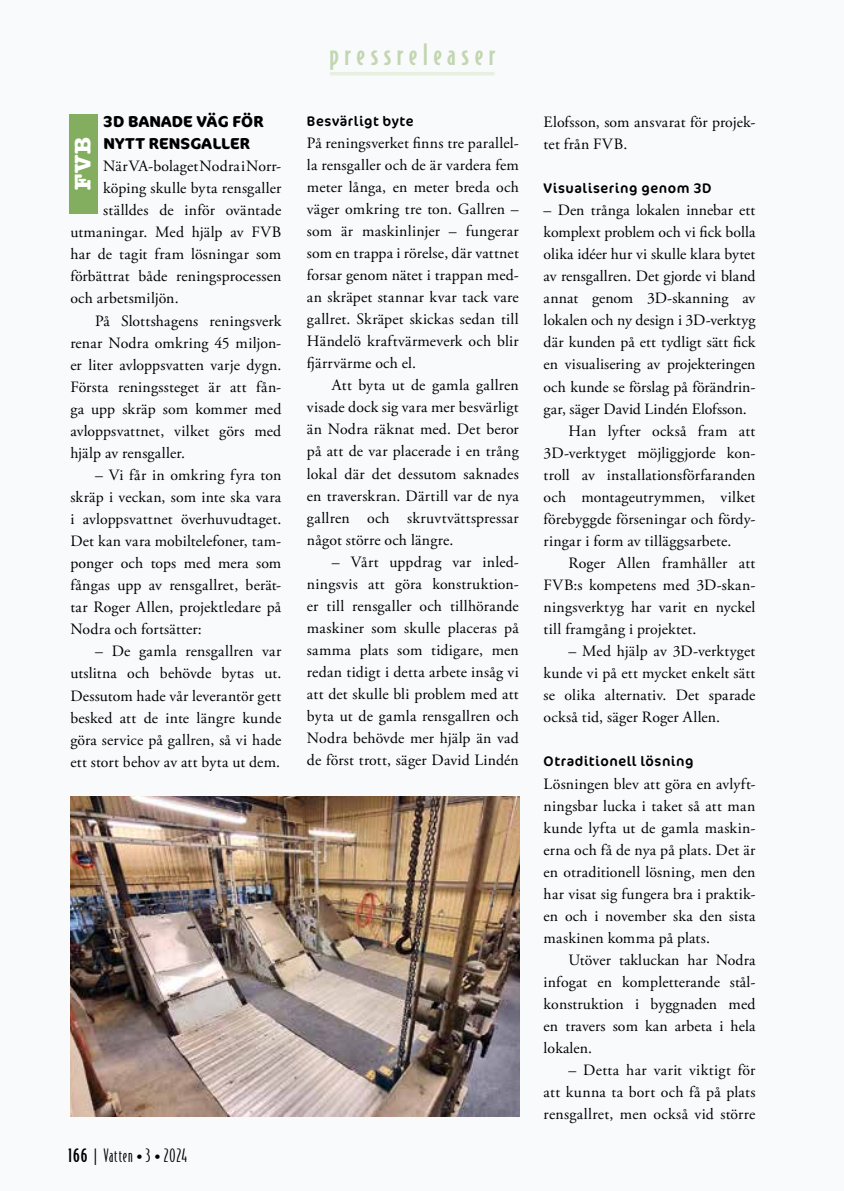
<style>
.page{position:relative;width:844px;height:1191px;background:#fff}
.page>*{position:absolute;margin:0;border:0;box-sizing:border-box;transform-origin:0 0}
.t1{font:500 28px "Bodega Sans";letter-spacing:.2em;color:#c2d6b0}
.t2{font:700 22.75px "American Typewriter ITC Pro";color:#fff}
.t3{font:300 17.5px "Bodega Sans";letter-spacing:.05em;color:#000}
.t4{font:15.75px/22.1px "Adobe Garamond Pro";letter-spacing:.01em;color:#000;text-align:justify}
.t5{font:700 15.75px/22.1px "Cocon Pro";letter-spacing:.01em;color:#000}
.t6{font:14px "Cocon Pro";letter-spacing:.04em;color:#000}
.s1{font-weight:500}
.s2{font-family:"Adobe Garamond Pro";font-weight:400;font-size:15.75px}
</style>
<div class="page">
<div style="left:0;top:0;width:843px;height:1191px;background:#f9fafc"></div>
<hr style="left:330px;top:72px;width:164px;height:3px;background:#e7efdf">
<div style="left:69px;top:114px;width:29px;height:99px;background:#83ae60"></div>
<img style="left:70px;top:796px;width:449px;height:320px">
<p class="t5" style="left:103px;top:110px;width:162px">3D BANADE VÄG FÖR<br>NYTT RENSGALLER</p>
<p class="t4" style="left:103px;top:156px;width:179px">När VA-bolaget Nodra i Norr-</p>
<p class="t4" style="left:103px;top:178px;width:179px">köping skulle byta rensgaller</p>
<p class="t4" style="left:103px;top:200px;width:179px">ställdes de inför oväntade</p>
<p class="t4" style="left:70px;top:222px;width:212px">utmaningar. Med hjälp av FVB</p>
<p class="t4" style="left:70px;top:244px;width:212px">har de tagit fram lösningar som</p>
<p class="t4" style="left:70px;top:266px;width:212px">förbättrat både reningsprocessen</p>
<p class="t4" style="left:70px;top:288px;width:110px">och arbetsmiljön.</p>
<p class="t4" style="left:95px;top:310px;width:188px">På Slottshagens reningsverk</p>
<p class="t4" style="left:70px;top:332px;width:212px">renar Nodra omkring 45 miljon-</p>
<p class="t4" style="left:70px;top:354px;width:212px">er liter avloppsvatten varje dygn.</p>
<p class="t4" style="left:70px;top:376px;width:212px">Första reningssteget är att fån-</p>
<p class="t4" style="left:70px;top:398px;width:212px">ga upp skräp som kommer med</p>
<p class="t4" style="left:70px;top:420px;width:212px">avloppsvattnet, vilket görs med</p>
<p class="t4" style="left:70px;top:442px;width:116px">hjälp av rensgaller.</p>
<p class="t4" style="left:70px;top:464px;width:212px;text-indent:25px">– Vi får in omkring fyra ton skräp i veckan, som inte ska vara i avloppsvattnet överhuvudtaget.<br>Det kan vara mobiltelefoner, tam&shy;ponger och tops med mera som fångas upp av rensgallret, berät&shy;tar Roger Allen, projektledare på Nodra och fortsätter:</p>
<p class="t4" style="left:70px;top:641px;width:212px;text-indent:25px">– De gamla rensgallren var utslitna och behövde bytas ut.<br>Dessutom hade vår leverantör gett besked att de inte längre kunde göra service på gallren, så vi hade ett stort behov av att byta ut dem.</p>
<h2 class="t2" style="left:68px;top:190px;width:55px;rotate:-90deg">FVB</h2>
<p class="t3" style="left:68px;top:1145px;width:120px"><span class="s1">166</span> | Vatten <span class="s2">•</span> 3 <span class="s2">•</span> 2024</p>
<h1 class="t1" style="left:329px;top:37px;width:167px">pressreleaser</h1>
<p class="t6" style="left:307px;top:111px;width:108px">Besvärligt byte</p>
<p class="t4" style="left:307px;top:132px;width:213px">På reningsverket finns tre parallel&shy;la rensgaller och de är vardera fem meter långa, en meter breda och väger omkring tre ton. Gallren – som är maskinlinjer – fungerar som en trappa i rörelse, där vattnet forsar genom nätet i trappan med&shy;an skräpet stannar kvar tack vare gallret. Skräpet skickas sedan till Händelö kraftvärmeverk och blir fjärrvärme och el.</p>
<p class="t4" style="left:307px;top:375px;width:213px;text-indent:25px">Att byta ut de gamla gallren visade dock sig vara mer besvärligt än Nodra räknat med. Det beror på att de var placerade i en trång lokal där det dessutom saknades en traverskran. Därtill var de nya gallren och skruvtvättspressar något större och längre.</p>
<p class="t4" style="left:307px;top:551px;width:213px;text-indent:25px">– Vårt uppdrag var inled&shy;ningsvis att göra konstruktion&shy;er till rensgaller och tillhörande maskiner som skulle placeras på samma plats som tidigare, men redan tidigt i detta arbete insåg vi att det skulle bli problem med att byta ut de gamla rensgallren och Nodra behövde mer hjälp än vad de först trott, säger David Lindén</p>
<p class="t4" style="left:543px;top:111px;width:213px">Elofsson, som ansvarat för projek&shy;tet från FVB.</p>
<p class="t6" style="left:543px;top:179px;width:169px">Visualisering genom 3D</p>
<p class="t4" style="left:543px;top:199px;width:213px">– Den trånga lokalen innebar ett</p>
<p class="t4" style="left:543px;top:222px;width:213px">komplext problem och vi fick bolla</p>
<p class="t4" style="left:543px;top:244px;width:213px">olika idéer hur vi skulle klara bytet</p>
<p class="t4" style="left:543px;top:266px;width:213px">av rensgallren. Det gjorde vi bland</p>
<p class="t4" style="left:543px;top:288px;width:213px">annat genom 3D-skanning av</p>
<p class="t4" style="left:543px;top:310px;width:213px">lokalen och ny design i 3D-verktyg</p>
<p class="t4" style="left:543px;top:332px;width:213px">där kunden på ett tydligt sätt fick</p>
<p class="t4" style="left:543px;top:354px;width:213px">en visualisering av projekteringen</p>
<p class="t4" style="left:543px;top:376px;width:213px">och kunde se förslag på förändrin-</p>
<p class="t4" style="left:543px;top:398px;width:205px">gar, säger David Lindén Elofsson.</p>
<p class="t4" style="left:568px;top:420px;width:188px">Han lyfter också fram att</p>
<p class="t4" style="left:543px;top:442px;width:213px">3D-verktyget möjliggjorde kon-</p>
<p class="t4" style="left:543px;top:464px;width:213px">troll av installationsförfaranden</p>
<p class="t4" style="left:543px;top:486px;width:213px">och montageutrymmen, vilket</p>
<p class="t4" style="left:543px;top:508px;width:213px">förebyggde förseningar och fördy-</p>
<p class="t4" style="left:543px;top:530px;width:189px">ringar i form av tilläggsarbete.</p>
<p class="t4" style="left:568px;top:552px;width:188px">Roger Allen framhåller att</p>
<p class="t4" style="left:543px;top:574px;width:213px">FVB:s kompetens med 3D-skan-</p>
<p class="t4" style="left:543px;top:596px;width:213px">ningsverktyg har varit en nyckel</p>
<p class="t4" style="left:543px;top:618px;width:154px">till framgång i projektet.</p>
<p class="t4" style="left:543px;top:640px;width:213px;text-indent:25px">– Med hjälp av 3D-verktyget kunde vi på ett mycket enkelt sätt se olika alternativ. Det sparade också tid, säger Roger Allen.</p>
<p class="t6" style="left:543px;top:752px;width:151px">Otraditionell lösning</p>
<p class="t4" style="left:543px;top:773px;width:213px">Lösningen blev att göra en avlyft&shy;ningsbar lucka i taket så att man kunde lyfta ut de gamla maskin&shy;erna och få de nya på plats. Det är en otraditionell lösning, men den har visat sig fungera bra i praktik&shy;en och i november ska den sista maskinen komma på plats.</p>
<p class="t4" style="left:543px;top:949px;width:213px;text-indent:25px">Utöver takluckan har Nodra infogat en kompletterande stål&shy;konstruktion i byggnaden med en travers som kan arbeta i hela lokalen.</p>
<p class="t4" style="left:543px;top:1059px;width:213px;text-indent:25px">– Detta har varit viktigt för att kunna ta bort och få på plats rensgallret, men också vid större</p>
</div>
